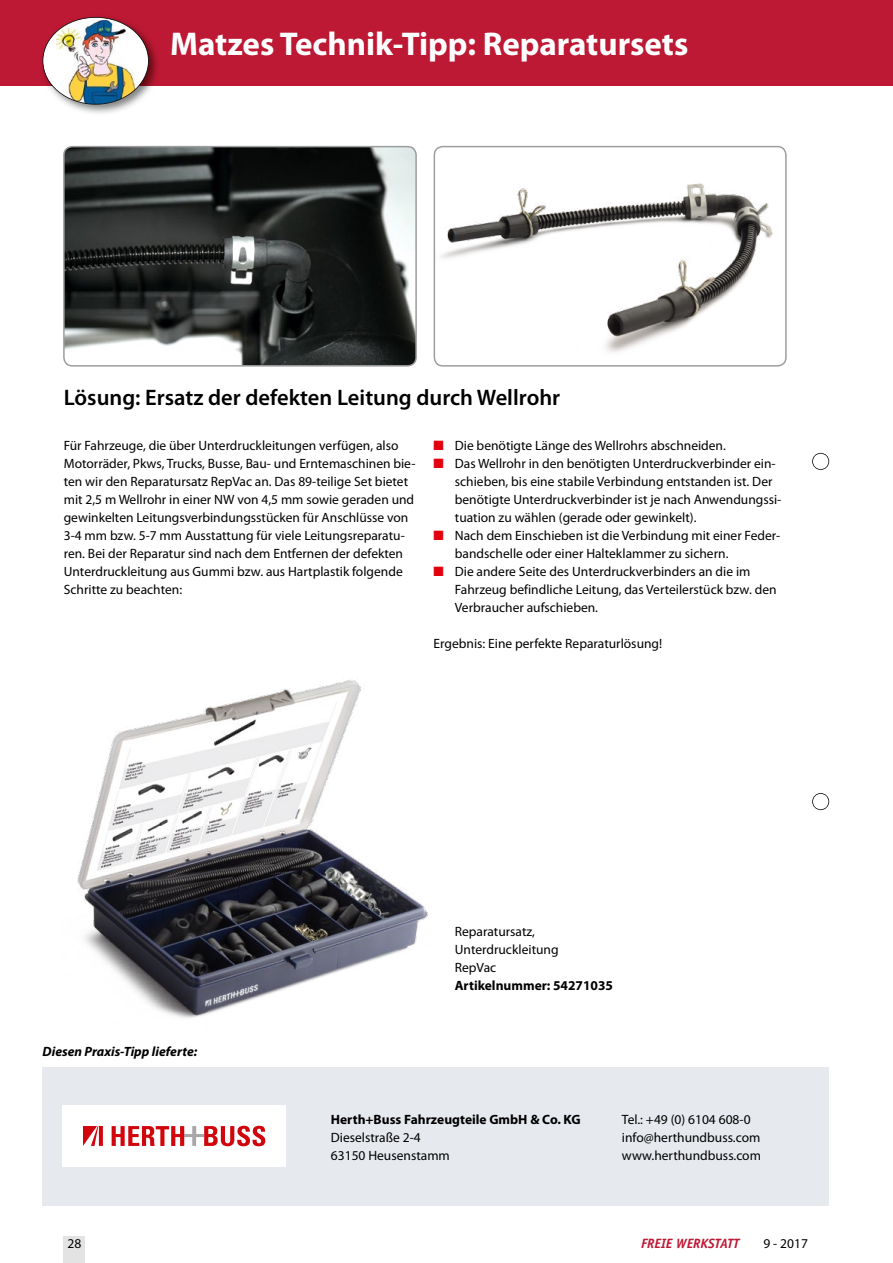
<style>
.page{position:relative;width:893px;height:1263px;background:#fff}
.page>*{position:absolute;margin:0;border:0;box-sizing:border-box;transform-origin:0 0}
.t1{font:700 33px "Myriad Pro";color:#fff}
.t2{font:600 22.5px "Myriad Pro";color:#000}
.t3{font:13.5px/18px "Myriad Pro";color:#000}
.t4{font:700 13.5px "Myriad Pro";color:#000}
.t5{font:italic 700 13.5px "Myriad Pro";color:#000}
.t6{font:italic 700 13.5px "Officina Sans";color:#bd1834}
.s1{color:#e3000f}
</style>
<div class="page">
<div style="left:64px;top:1236px;width:21px;height:27px;background:#e3e3e3"></div>
<div style="left:0;top:0;width:893px;height:85px;background:#bd1834"></div>
<img style="left:40px;top:41px;width:128px;height:72px">
<img style="left:43px;top:17px;width:106px;height:88px">
<svg style="left:812px;top:453px;width:17px;height:17px"></svg>
<svg style="left:812px;top:793px;width:17px;height:17px"></svg>
<div style="left:42px;top:1066px;width:786px;height:139px;background:#e6e9ee"></div>
<div style="left:62px;top:1105px;width:224px;height:62px;background:#fff"></div>
<svg style="left:112px;top:1126px;width:153px;height:20px"></svg>
<svg style="left:83px;top:1126px;width:20px;height:20px"></svg>
<img style="left:64px;top:147px;width:352px;height:217px">
<div style="left:63px;top:146px;width:354px;height:221px;border:2px solid #9c9d9d;border-radius:9px"></div>
<img style="left:434px;top:183px;width:339px;height:179px">
<div style="left:434px;top:146px;width:353px;height:221px;border:2px solid #9c9d9d;border-radius:9px"></div>
<img style="left:77px;top:680px;width:352px;height:338px">
<h1 class="t1" style="left:170px;top:22px;width:520px">Matzes Technik-Tipp: Reparatursets</h1>
<h2 class="t2" style="left:64px;top:383px;width:498px">Lösung: Ersatz der defekten Leitung durch Wellrohr</h2>
<p class="t3" style="left:64px;top:436px;width:353px">Für Fahrzeuge, die über Unterdruckleitungen verfügen, also Motorräder, Pkws, Trucks, Busse, Bau- und Erntemaschinen bie&shy;ten wir den Reparatursatz RepVac an. Das 89-teilige Set bietet mit 2,5 m Wellrohr in einer NW von 4,5 mm sowie geraden und gewinkelten Leitungsverbindungsstücken für Anschlüsse von 3-4 mm bzw. 5-7 mm Ausstattung für viele Leitungsreparatu&shy;ren. Bei der Reparatur sind nach dem Entfernen der defekten Unterdruckleitung aus Gummi bzw. aus Hartplastik folgende Schritte zu beachten:</p>
<p class="t3" style="left:434px;top:436px;width:294px"><span class="s1">■</span> Die benötigte Länge des Wellrohrs abschneiden.</p>
<p class="t3" style="left:455px;top:454px;width:328px;text-indent:-21px"><span class="s1">■</span> Das Wellrohr in den benötigten Unterdruckverbinder ein&shy;schieben, bis eine stabile Verbindung entstanden ist. Der benötigte Unterdruckverbinder ist je nach Anwendungssi&shy;tuation zu wählen (gerade oder gewinkelt).</p>
<p class="t3" style="left:455px;top:526px;width:327px;text-indent:-21px"><span class="s1">■</span> Nach dem Einschieben ist die Verbindung mit einer Feder&shy;bandschelle oder einer Halteklammer zu sichern.</p>
<p class="t3" style="left:455px;top:562px;width:323px;text-indent:-21px"><span class="s1">■</span> Die andere Seite des Unterdruckverbinders an die im<br>Fahrzeug befindliche Leitung, das Verteilerstück bzw. den<br>Verbraucher aufschieben.</p>
<p class="t3" style="left:434px;top:634px;width:230px">Ergebnis: Eine perfekte Reparaturlösung!</p>
<p class="t5" style="left:43px;top:1043px;width:156px">Diesen Praxis-Tipp lieferte:</p>
<p class="t3" style="left:455px;top:922px;width:105px">Reparatursatz,<br>Unterdruckleitung<br>RepVac</p>
<p class="t4" style="left:455px;top:977px;width:160px">Artikelnummer: 54271035</p>
<p class="t4" style="left:331px;top:1110px;width:251px">Herth+Buss Fahrzeugteile GmbH &amp; Co. KG</p>
<p class="t3" style="left:622px;top:1110px;width:130px">Tel.: +49 (0) 6104 608-0</p>
<p class="t3" style="left:331px;top:1128px;width:91px">Dieselstraße 2-4</p>
<p class="t3" style="left:622px;top:1128px;width:140px">info@herthundbuss.com</p>
<p class="t3" style="left:331px;top:1146px;width:120px">63150 Heusenstamm</p>
<p class="t3" style="left:622px;top:1146px;width:140px">www.herthundbuss.com</p>
<p class="t3" style="left:67px;top:1234px;width:15px">28</p>
<p class="t6" style="left:641px;top:1235px;width:100px">FREIE WERKSTATT</p>
<p class="t3" style="left:763px;top:1234px;width:46px">9 - 2017</p>
</div>
